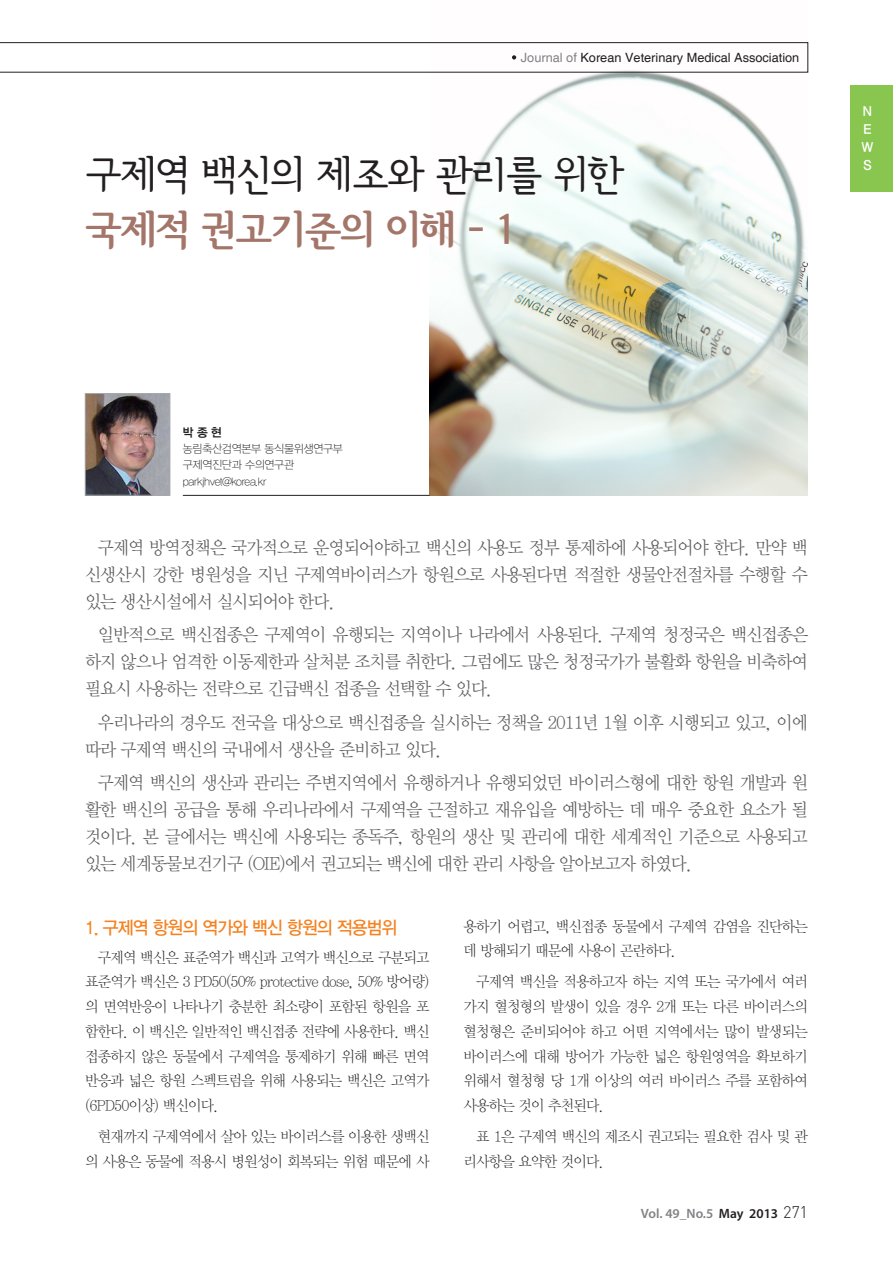
<style>
.page{position:relative;width:893px;height:1263px;background:#fff}
.page>*{position:absolute;margin:0;border:0;box-sizing:border-box;transform-origin:0 0}
.t1{font:42px "Seoul Hangang M";letter-spacing:-.025em;color:#231f20}
.t2{font:42px "Seoul Hangang EB";letter-spacing:-.025em;color:#a47569}
.t3{font:18px/27px "YDIY Mj O320";letter-spacing:-.05em;color:#57585a;text-align:justify;scale:.95 1}
.t4{font:18px "YDIYGO330";letter-spacing:-.05em;color:#f58220;scale:.95 1}
.t5{font:16.5px "Dinlig";color:#231f20}
.t6{font:15px/24.8px "YDIY Mj O310";letter-spacing:-.05em;color:#231f20;text-align:justify;scale:.95 1}
.t7{font:600 13.5px "Myriad Pro";color:#808285}
.t8{font:13.5px "YDIYGO340";color:#fff}
.t9{font:12.75px "Helvetica";color:#231f20}
.t10{font:12px "YDIYGO340";color:#231f20}
.t11{font:11.25px "YDIYGO310";letter-spacing:-.025em;color:#231f20}
.s1{color:#808285}
.s2{color:#231f20}
</style>
<div class="page">
<img style="left:429px;top:42px;width:378px;height:453px">
<div style="left:850px;top:85px;width:43px;height:106px;background:#89c650"></div>
<svg style="left:0;top:43px;width:808px;height:29px"></svg>
<img style="left:87px;top:395px;width:81px;height:98px">
<div style="left:85px;top:393px;width:85px;height:102px;border:1px solid #a8a9ad"></div>
<hr style="left:183px;top:495px;width:246px;height:1px;background:#231f20">
<p class="t9" style="left:521px;top:50px;width:280px"><span class="s1">Journal of</span> Korean Veterinary Medical Association</p>
<p class="t1" style="left:85px;top:153px;width:541px">구제역 백신의 제조와 관리를 위한</p>
<p class="t2" style="left:85px;top:198px;width:433px">국제적 권고기준의 이해 - 1</p>
<p class="t8" style="left:863px;top:103px;width:11px">N</p>
<p class="t8" style="left:863px;top:121px;width:10px">E</p>
<p class="t8" style="left:862px;top:139px;width:13px">W</p>
<p class="t8" style="left:863px;top:157px;width:10px">S</p>
<p class="t10" style="left:183px;top:425px;width:41px">박 종 현</p>
<p class="t11" style="left:183px;top:442px;width:162px">농림축산검역본부 동식물위생연구부</p>
<p class="t11" style="left:183px;top:459px;width:113px">구제역진단과 수의연구관</p>
<p class="t11" style="left:183px;top:475px;width:85px">parkjhvet@korea.kr</p>
<p class="t3" style="left:85px;top:534px;width:762px;text-indent:13px">구제역 방역정책은 국가적으로 운영되어야하고 백신의 사용도 정부 통제하에 사용되어야 한다. 만약 백 신생산시 강한 병원성을 지닌 구제역바이러스가 항원으로 사용된다면 적절한 생물안전절차를 수행할 수 있는 생산시설에서 실시되어야 한다.</p>
<p class="t3" style="left:85px;top:622px;width:763px;text-indent:13px">일반적으로 백신접종은 구제역이 유행되는 지역이나 나라에서 사용된다. 구제역 청정국은 백신접종은 하지 않으나 엄격한 이동제한과 살처분 조치를 취한다. 그럼에도 많은 청정국가가 불활화 항원을 비축하여 필요시 사용하는 전략으로 긴급백신 접종을 선택할 수 있다.</p>
<p class="t3" style="left:85px;top:709px;width:762px;text-indent:13px">우리나라의 경우도 전국을 대상으로 백신접종을 실시하는 정책을 2011년 1월 이후 시행되고 있고, 이에 따라 구제역 백신의 국내에서 생산을 준비하고 있다.</p>
<p class="t3" style="left:85px;top:769px;width:762px;text-indent:13px">구제역 백신의 생산과 관리는 주변지역에서 유행하거나 유행되었던 바이러스형에 대한 항원 개발과 원 활한 백신의 공급을 통해 우리나라에서 구제역을 근절하고 재유입을 예방하는 데 매우 중요한 요소가 될 것이다. 본 글에서는 백신에 사용되는 종독주, 항원의 생산 및 관리에 대한 세계적인 기준으로 사용되고 있는 세계동물보건기구 (OIE)에서 권고되는 백신에 대한 관리 사항을 알아보고자 하였다.</p>
<p class="t4" style="left:85px;top:917px;width:330px">1. 구제역 항원의 역가와 백신 항원의 적용범위</p>
<p class="t6" style="left:85px;top:945px;width:364px;text-indent:13px">구제역 백신은 표준역가 백신과 고역가 백신으로 구분되고 표준역가 백신은 3 PD50(50% protective dose, 50% 방어량) 의 면역반응이 나타나기 충분한 최소량이 포함된 항원을 포 함한다. 이 백신은 일반적인 백신접종 전략에 사용한다. 백신 접종하지 않은 동물에서 구제역을 통제하기 위해 빠른 면역 반응과 넓은 항원 스펙트럼을 위해 사용되는 백신은 고역가 (6PD50이상) 백신이다.</p>
<p class="t6" style="left:85px;top:1125px;width:364px;text-align:right">현재까지 구제역에서 살아 있는 바이러스를 이용한 생백신 의 사용은 동물에 적용시 병원성이 회복되는 위험 때문에 사</p>
<p class="t6" style="left:463px;top:914px;width:364px">용하기 어렵고, 백신접종 동물에서 구제역 감염을 진단하는 데 방해되기 때문에 사용이 곤란하다.</p>
<p class="t6" style="left:463px;top:970px;width:364px;text-indent:13px">구제역 백신을 적용하고자 하는 지역 또는 국가에서 여러 가지 혈청형의 발생이 있을 경우 2개 또는 다른 바이러스의 혈청형은 준비되어야 하고 어떤 지역에서는 많이 발생되는 바이러스에 대해 방어가 가능한 넓은 항원영역을 확보하기 위해서 혈청형 당 1개 이상의 여러 바이러스 주를 포함하여 사용하는 것이 추천된다.</p>
<p class="t6" style="left:463px;top:1125px;width:364px;text-indent:13px">표 1은 구제역 백신의 제조시 권고되는 필요한 검사 및 관 리사항을 요약한 것이다.</p>
<p class="t7" style="left:641px;top:1205px;width:139px">Vol. 49_No.5 <span class="s2">May 2013</span></p>
<p class="t5" style="left:783px;top:1202px;width:26px">271</p>
</div>
